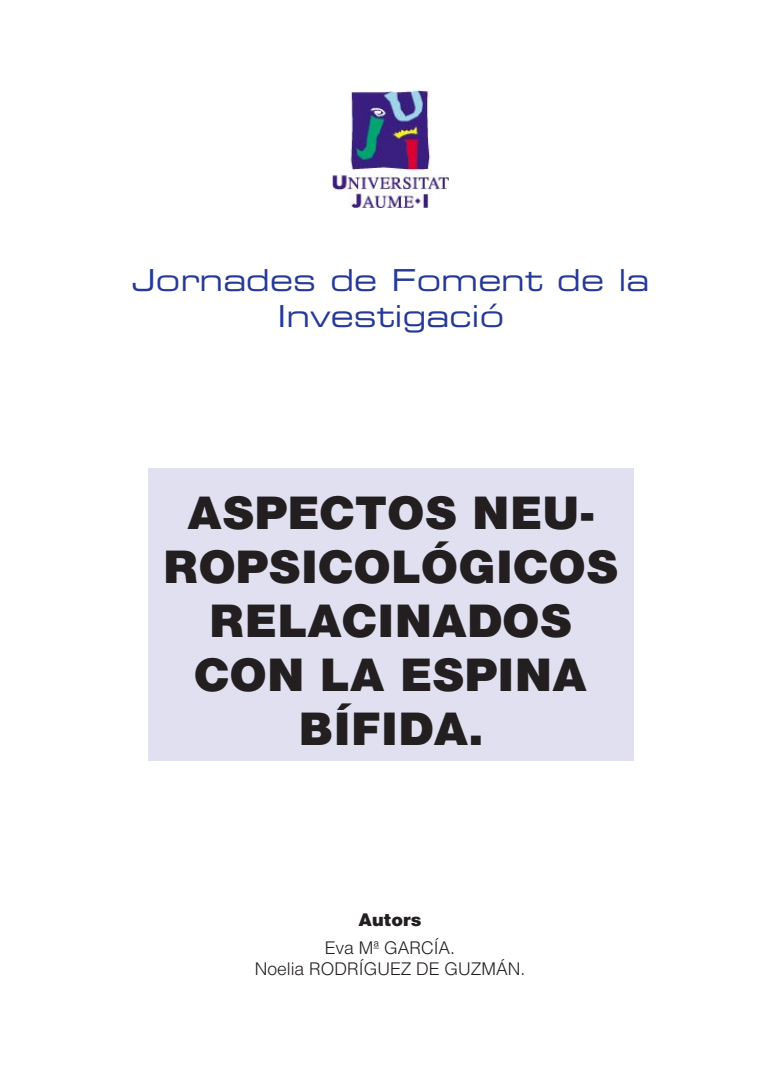
<style>
.page{position:relative;width:780px;height:1088px;background:#fff}
.page>*{position:absolute;margin:0;border:0;box-sizing:border-box;transform-origin:0 0}
.t1{font:900 45px/54px "Helvetica";color:#231f20;text-align:center}
.t2{font:expanded 30px/36px "Palindrome S Si";color:#263996;text-align:center}
.t3{font:300 17.5px/21px "Helvetica";color:#231f20;text-align:center}
.t4{font:900 17.5px "Helvetica";color:#231f20}
</style>
<div class="page">
<img style="left:332px;top:90px;width:117px;height:117px">
<div style="left:148px;top:468px;width:485px;height:293px;background:#e0e0f0"></div>
<p class="t2" style="left:132px;top:261px;width:519px">Jornades de Foment de la<br>Investigació</p>
<p class="t1" style="left:163px;top:485px;width:456px">ASPECTOS NEU-<br>ROPSICOLÓGICOS<br>RELACINADOS<br>CON LA ESPINA<br>BÍFIDA.</p>
<p class="t4" style="left:358px;top:908px;width:65px">Autors</p>
<p class="t3" style="left:255px;top:937px;width:272px">Eva Mª GARCÍA.<br>Noelia RODRÍGUEZ DE GUZMÁN.</p>
</div>
